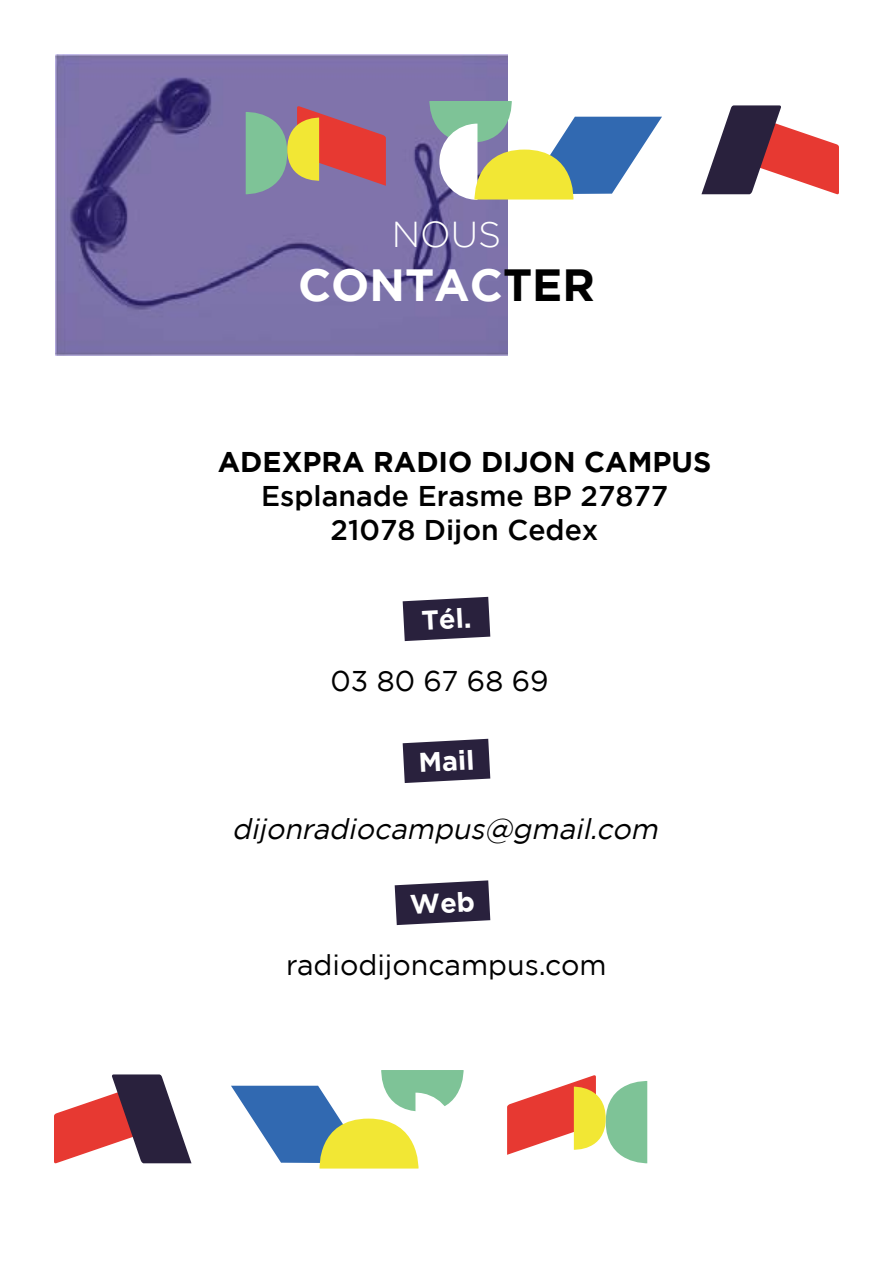
<style>
.page{position:relative;width:893px;height:1263px;background:#fff}
.page>*{position:absolute;margin:0;border:0;box-sizing:border-box;transform-origin:0 0}
.t1{font:700 45px "Gotham";color:#fff}
.t2{font:300 36px "Gotham";color:#fff}
.t3{font:500 28.5px/34.2px "Gotham";color:#000;text-align:center}
.t4{font:28.5px "Gotham";color:#000}
.t5{font:italic 28.5px "Gotham";color:#000}
.t6{font:700 28.5px "Gotham";color:#000}
.t7{font:700 27px "Gotham";color:#fff}
.s1{color:#000}
</style>
<div class="page">
<img style="left:55px;top:54px;width:452px;height:302px">
<svg style="left:246px;top:106px;width:140px;height:90px;background:#ab8375"></svg>
<svg style="left:701px;top:105px;width:138px;height:90px"></svg>
<svg style="left:428px;top:101px;width:234px;height:99px"></svg>
<svg style="left:403px;top:597px;width:87px;height:44px;background:#403952"></svg>
<svg style="left:403px;top:739px;width:87px;height:44px;background:#403952"></svg>
<svg style="left:507px;top:1075px;width:140px;height:89px"></svg>
<svg style="left:54px;top:1074px;width:137px;height:90px"></svg>
<svg style="left:231px;top:1070px;width:233px;height:99px"></svg>
<svg style="left:395px;top:880px;width:95px;height:45px;background:#443d55"></svg>
<p class="t2" style="left:392px;top:215px;width:111px">NOUS</p>
<h1 class="t1" style="left:298px;top:259px;width:298px">CONTAC<span class="s1">TER</span></h1>
<p class="t6" style="left:218px;top:445px;width:495px">ADEXPRA RADIO DIJON CAMPUS</p>
<p class="t3" style="left:261px;top:478px;width:408px">Esplanade Erasme BP 27877<br>21078 Dijon Cedex</p>
<p class="t7" style="left:421px;top:605px;width:51px;rotate:-3deg">Tél.</p>
<p class="t4" style="left:331px;top:665px;width:219px">03 80 67 68 69</p>
<p class="t7" style="left:418px;top:747px;width:57px;rotate:-3deg">Mail</p>
<p class="t5" style="left:232px;top:813px;width:434px">dijonradiocampus@gmail.com</p>
<p class="t4" style="left:286px;top:949px;width:322px">radiodijoncampus.com</p>
</div>
